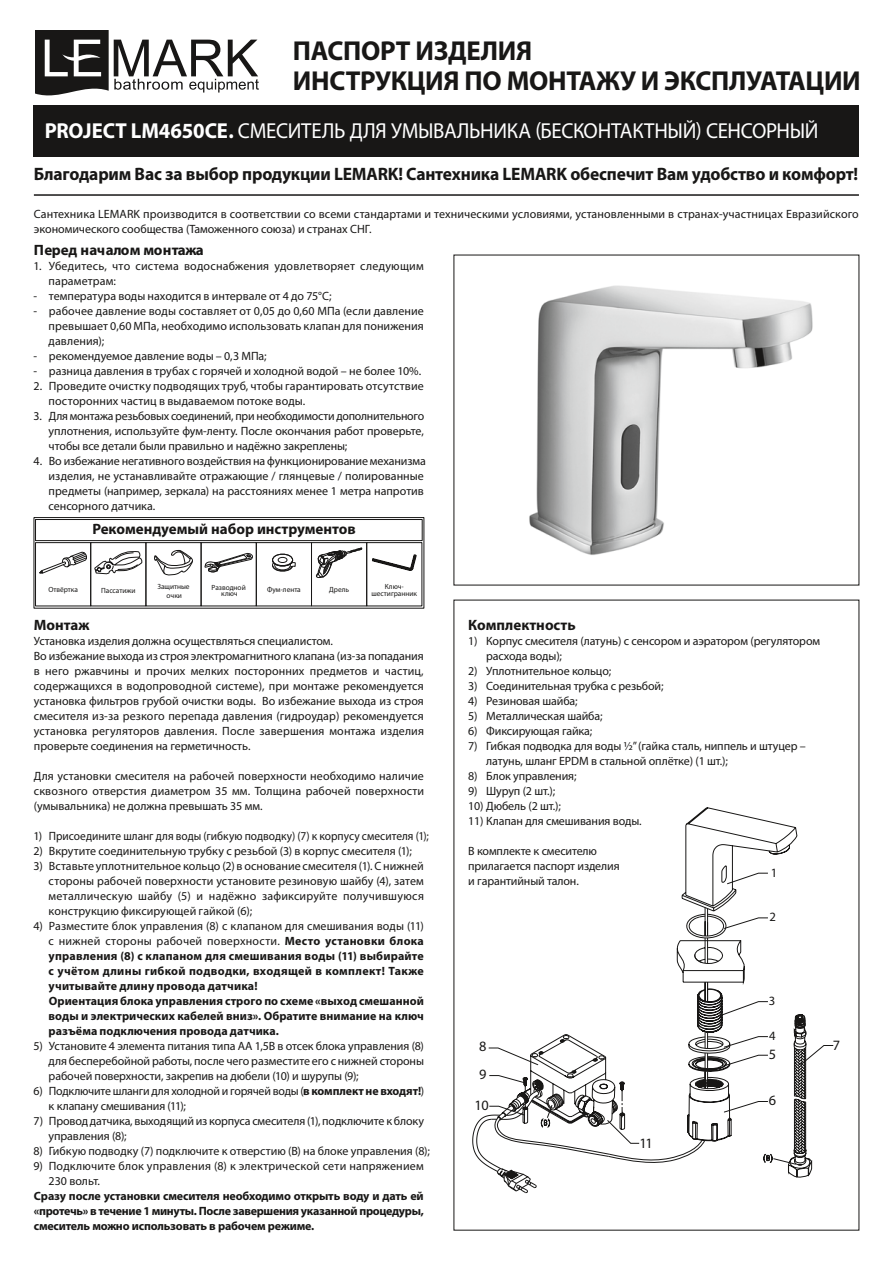
<style>
.page{position:relative;width:893px;height:1263px;background:#fff}
.page>*{position:absolute;margin:0;border:0;box-sizing:border-box;transform-origin:0 0}
.t1{font:700 27.45px/30px "Myriad Pro";letter-spacing:-.01em;color:#181716}
.t2{font:21.75px "Myriad Pro";letter-spacing:-.015em;color:#fff;scale:.96 1}
.t3{font:700 18px "Myriad Pro";letter-spacing:-.01em;color:#181716}
.t4{font:700 15px "Myriad Pro";color:#181716}
.t5{font:700 15px "Myriad Pro";letter-spacing:-.025em;color:#181716}
.t6{font:14.25px/30.5px "Myriad Pro";color:#181716;text-align:center}
.t7{font:12.75px "Myriad Pro";color:#181716}
.t8{font:12px/15px "Myriad Pro";color:#181716}
.t9{font:700 12px/15px "Myriad Pro";letter-spacing:.005em;color:#181716}
.t10{font:12px/15px "Myriad Pro";letter-spacing:-.02em;color:#181716}
.t11{font:12px/15px "Myriad Pro";letter-spacing:.02em;color:#181716}
.t12{font:7.5px/9px "Myriad Pro";color:#181716;text-align:center}
.s1{font-weight:700}
.s2{font-weight:400}
</style>
<div class="page">
<div style="left:34px;top:105px;width:825px;height:51px;background:#181716"></div>
<svg style="left:35px;top:30px;width:224px;height:66px"></svg>
<hr style="left:34px;top:194px;width:825px;height:2px;background:#181716">
<div style="left:35px;top:519px;width:387px;height:22px;border:1px solid #181716"></div>
<div style="left:34px;top:517px;width:390px;height:91px;border:1px solid #181716"></div>
<svg style="left:154px;top:550px;width:39px;height:26px"></svg>
<svg style="left:205px;top:553px;width:48px;height:19px"></svg>
<svg style="left:272px;top:553px;width:24px;height:19px"></svg>
<svg style="left:372px;top:554px;width:45px;height:17px"></svg>
<svg style="left:316px;top:541px;width:48px;height:37px"></svg>
<svg style="left:39px;top:551px;width:48px;height:23px"></svg>
<svg style="left:94px;top:551px;width:49px;height:23px"></svg>
<div style="left:35px;top:542px;width:56px;height:64px;border:1px solid #181716"></div>
<div style="left:90px;top:542px;width:56px;height:64px;border:1px solid #181716"></div>
<div style="left:201px;top:542px;width:56px;height:64px;border:1px solid #181716"></div>
<div style="left:256px;top:542px;width:56px;height:64px;border:1px solid #181716"></div>
<div style="left:311px;top:542px;width:56px;height:64px;border:1px solid #181716"></div>
<div style="left:366px;top:542px;width:56px;height:64px;border:1px solid #181716"></div>
<svg style="left:472px;top:807px;width:362px;height:386px"></svg>
<img style="left:529px;top:285px;width:284px;height:270px">
<h1 class="t1" style="left:293px;top:35px;width:569px">ПАСПОРТ ИЗДЕЛИЯ<br>ИНСТРУКЦИЯ ПО МОНТАЖУ И ЭКСПЛУАТАЦИИ</h1>
<h2 class="t2" style="left:45px;top:117px;width:808px"><span class="s1">PROJECT LM4650CE.</span> СМЕСИТЕЛЬ ДЛЯ УМЫВАЛЬНИКА (БЕСКОНТАКТНЫЙ) СЕНСОРНЫЙ</h2>
<h3 class="t3" style="left:34px;top:162px;width:826px">Благодарим Вас за выбор продукции LEMARK! Сантехника LEMARK обеспечит Вам удобство и комфорт!</h3>
<p class="t8" style="left:34px;top:206px;width:826px">Сантехника LEMARK производится в соответствии со всеми стандартами и техническими условиями, установленными в странах-участницах Евразийского экономического сообщества (Таможенного союза) и странах СНГ.</p>
<p class="t5" style="left:34px;top:240px;width:171px">Перед началом монтажа</p>
<p class="t11" style="left:49px;top:258px;width:377px;text-indent:-15px">1. Убедитесь, что система водоснабжения удовлетворяет следующим параметрам:</p>
<p class="t8" style="left:34px;top:288px;width:299px">- температура воды находится в интервале от 4 до 75°C;</p>
<p class="t8" style="left:49px;top:303px;width:377px;text-align:justify;text-indent:-15px">- рабочее давление воды составляет от 0,05 до 0,60 МПа (если давление превышает 0,60 МПа, необходимо использовать клапан для понижения давления);</p>
<p class="t8" style="left:34px;top:348px;width:235px">- рекомендуемое давление воды – 0,3 МПа;</p>
<p class="t8" style="left:34px;top:363px;width:389px">- разница давления в трубах с горячей и холодной водой – не более 10%.</p>
<p class="t8" style="left:49px;top:378px;width:377px;text-indent:-15px">2. Проведите очистку подводящих труб, чтобы гарантировать отсутствие посторонних частиц в выдаваемом потоке воды.</p>
<p class="t8" style="left:49px;top:408px;width:377px;text-align:justify;text-indent:-15px">3. Для монтажа резьбовых соединений, при необходимости дополнительного уплотнения, используйте фум-ленту. После окончания работ проверьте, чтобы все детали были правильно и надёжно закреплены;</p>
<p class="t8" style="left:49px;top:453px;width:379px;text-indent:-15px">4. Во избежание негативного воздействия на функционирование механизма изделия, не устанавливайте отражающие / глянцевые / полированные предметы (например, зеркала) на расстояниях менее 1 метра напротив сенсорного датчика.</p>
<p class="t4" style="left:92px;top:519px;width:265px">Рекомендуемый набор инструментов</p>
<p class="t12" style="left:48px;top:585px;width:31px">Отвёртка</p>
<p class="t12" style="left:101px;top:586px;width:36px">Пассатижи</p>
<p class="t12" style="left:157px;top:581px;width:34px">Защитные очки</p>
<p class="t12" style="left:212px;top:584px;width:36px;line-height:6.6px">Разводной ключ</p>
<p class="t12" style="left:267px;top:585px;width:35px">Фум-лента</p>
<p class="t12" style="left:329px;top:585px;width:21px">Дрель</p>
<p class="t12" style="left:371px;top:582px;width:47px;line-height:7.2px">Ключ&shy;шестигранник</p>
<p class="t4" style="left:34px;top:615px;width:57px">Монтаж</p>
<p class="t8" style="left:34px;top:633px;width:392px">Установка изделия должна осуществляться специалистом.<br>Во избежание выхода из строя электромагнитного клапана (из-за попадания в него ржавчины и прочих мелких посторонних предметов и частиц, содержащихся в водопроводной системе), при монтаже рекомендуется установка фильтров грубой очистки воды. Во избежание выхода из строя смесителя из-за резкого перепада давления (гидроудар) рекомендуется установка регуляторов давления. После завершения монтажа изделия проверьте соединения на герметичность.</p>
<p class="t8" style="left:34px;top:768px;width:392px;text-align:justify">Для установки смесителя на рабочей поверхности необходимо наличие сквозного отверстия диаметром 35 мм. Толщина рабочей поверхности (умывальника) не должна превышать 35 мм.</p>
<p class="t8" style="left:34px;top:828px;width:397px">1) Присоедините шланг для воды (гибкую подводку) (7) к корпусу смесителя (1);</p>
<p class="t8" style="left:34px;top:843px;width:380px">2) Вкрутите соединительную трубку с резьбой (3) в корпус смесителя (1);</p>
<p class="t8" style="left:49px;top:858px;width:377px;text-align:justify;text-indent:-15px">3) Вставьте уплотнительное кольцо (2) в основание смесителя (1). С нижней стороны рабочей поверхности установите резиновую шайбу (4), затем металлическую шайбу (5) и надёжно зафиксируйте получившуюся конструкцию фиксирующей гайкой (6);</p>
<p class="t9" style="left:49px;top:918px;width:377px;text-indent:-15px"><span class="s2">4) Разместите блок управления (8) с клапаном для смешивания воды (11) с нижней стороны рабочей поверхности.</span> Место установки блока управления (8) с клапаном для смешивания воды (11) выбирайте с учётом длины гибкой подводки, входящей в комплект! Также учитывайте длину провода датчика!<br>Ориентация блока управления строго по схеме «выход смешанной воды и электрических кабелей вниз». Обратите внимание на ключ разъёма подключения провода датчика.</p>
<p class="t8" style="left:49px;top:1038px;width:377px;text-align:justify;text-indent:-15px">5) Установите 4 элемента питания типа АА 1,5В в отсек блока управления (8) для бесперебойной работы, после чего разместите его с нижней стороны рабочей поверхности, закрепив на дюбели (10) и шурупы (9);</p>
<p class="t10" style="left:49px;top:1083px;width:377px;text-indent:-15px">6) Подключите шланги для холодной и горячей воды (<span class="s1">в комплект не входят!</span>) к клапану смешивания (11);</p>
<p class="t8" style="left:49px;top:1113px;width:377px;text-indent:-15px">7) Провод датчика, выходящий из корпуса смесителя (1), подключите к блоку управления (8);</p>
<p class="t8" style="left:34px;top:1143px;width:398px">8) Гибкую подводку (7) подключите к отверстию (В) на блоке управления (8);</p>
<p class="t8" style="left:49px;top:1158px;width:377px;text-indent:-15px">9) Подключите блок управления (8) к электрической сети напряжением<br>230 вольт.</p>
<p class="t9" style="left:34px;top:1188px;width:392px;text-align:justify">Сразу после установки смесителя необходимо открыть воду и дать ей «протечь» в течение 1 минуты. После завершения указанной процедуры, смеситель можно использовать в рабочем режиме.</p>
<p class="t4" style="left:468px;top:615px;width:109px">Комплектность</p>
<p class="t8" style="left:486px;top:633px;width:335px;text-indent:-18px">1) Корпус смесителя (латунь) с сенсором и аэратором (регулятором расхода воды);</p>
<p class="t8" style="left:468px;top:663px;width:145px">2) Уплотнительное кольцо;</p>
<p class="t8" style="left:468px;top:678px;width:197px">3) Соединительная трубка с резьбой;</p>
<p class="t8" style="left:468px;top:693px;width:111px">4) Резиновая шайба;</p>
<p class="t8" style="left:468px;top:708px;width:136px">5) Металлическая шайба;</p>
<p class="t8" style="left:468px;top:723px;width:126px">6) Фиксирующая гайка;</p>
<p class="t8" style="left:486px;top:738px;width:321px;text-indent:-18px">7) Гибкая подводка для воды ½” (гайка сталь, ниппель и штуцер – латунь, шланг EPDM в стальной оплётке) (1 шт.);</p>
<p class="t8" style="left:468px;top:768px;width:110px">8) Блок управления;</p>
<p class="t8" style="left:468px;top:783px;width:88px">9) Шуруп (2 шт.);</p>
<p class="t8" style="left:468px;top:798px;width:94px">10) Дюбель (2 шт.);</p>
<p class="t8" style="left:468px;top:813px;width:175px">11) Клапан для смешивания воды.</p>
<p class="t8" style="left:468px;top:843px;width:153px">В комплекте к смесителю прилагается паспорт изделия и гарантийный талон.</p>
<p class="t7" style="left:771px;top:864px;width:8px">1</p>
<p class="t7" style="left:770px;top:909px;width:8px">2</p>
<p class="t7" style="left:769px;top:993px;width:8px">3</p>
<p class="t7" style="left:769px;top:1028px;width:8px">4</p>
<p class="t6" style="left:769px;top:1039px;width:9px">5</p>
<p class="t6" style="left:769px;top:1084px;width:9px">6</p>
<p class="t6" style="left:479px;top:1030px;width:9px">8</p>
<p class="t6" style="left:833px;top:1029px;width:9px">7</p>
<p class="t6" style="left:475px;top:1059px;width:16px">9<br>10</p>
<p class="t6" style="left:640px;top:1127px;width:15px">11</p>
</div>
